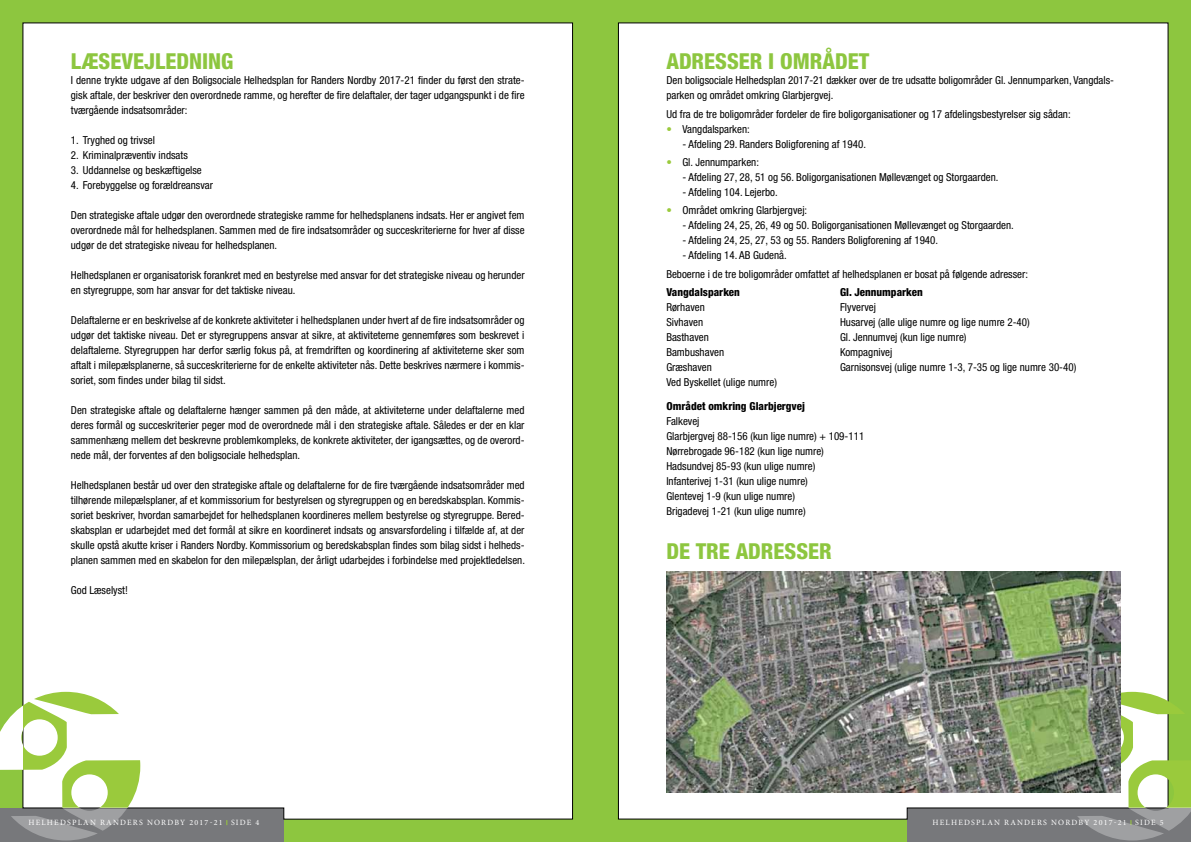
<style>
.page{position:relative;width:1191px;height:842px;background:#8dc63f}
.page>*{position:absolute;margin:0;border:0;box-sizing:border-box;transform-origin:0 0}
.t1{font:800 condensed 22px "Helvetica Neue";color:#8dc63f}
.t2{font:condensed 11px/15px "Helvetica Neue";color:#000;text-align:justify}
.t3{font:800 condensed 11px "Helvetica Neue";color:#000}
.t4{font:8px "Minion Pro";letter-spacing:.15em;color:#fff}
.s1{color:#9aca3c}
</style>
<div class="page">
<div style="left:0;top:808px;width:284px;height:34px;background:#77787b"></div>
<div style="left:907px;top:808px;width:284px;height:34px;background:#77787b"></div>
<div style="left:22px;top:22px;width:551px;height:798px;background:#fff"></div>
<div style="left:618px;top:22px;width:550px;height:798px;background:#fff"></div>
<svg style="left:0;top:692px;width:140px;height:148px"></svg>
<svg style="left:1057px;top:692px;width:134px;height:148px"></svg>
<img style="left:666px;top:571px;width:454px;height:221px">
<p class="t1" style="left:71px;top:47px;width:164px">LÆSEVEJLEDNING</p>
<p class="t2" style="left:71px;top:72px;width:455px">I denne trykte udgave af den Boligsociale Helhedsplan for Randers Nordby 2017-21 finder du først den strate&shy;gisk aftale, der beskriver den overordnede ramme, og herefter de fire delaftaler, der tager udgangspunkt i de fire tværgående indsatsområder:</p>
<p class="t2" style="left:71px;top:132px;width:86px">1. Tryghed og trivsel</p>
<p class="t2" style="left:71px;top:147px;width:118px">2. Kriminalpræventiv indsats</p>
<p class="t2" style="left:71px;top:162px;width:132px">3. Uddannelse og beskæftigelse</p>
<p class="t2" style="left:71px;top:177px;width:144px">4. Forebyggelse og forældreansvar</p>
<p class="t2" style="left:71px;top:207px;width:455px">Den strategiske aftale udgør den overordnede strategiske ramme for helhedsplanens indsats. Her er angivet fem overordnede mål for helhedsplanen. Sammen med de fire indsatsområder og succeskriterierne for hver af disse udgør de det strategiske niveau for helhedsplanen.</p>
<p class="t2" style="left:71px;top:267px;width:455px">Helhedsplanen er organisatorisk forankret med en bestyrelse med ansvar for det strategiske niveau og herunder en styregruppe, som har ansvar for det taktiske niveau.</p>
<p class="t2" style="left:71px;top:312px;width:455px">Delaftalerne er en beskrivelse af de konkrete aktiviteter i helhedsplanen under hvert af de fire indsatsområder og</p>
<p class="t2" style="left:71px;top:327px;width:455px">udgør det taktiske niveau. Det er styregruppens ansvar at sikre, at aktiviteterne gennemføres som beskrevet i delaftalerne. Styregruppen har derfor særlig fokus på, at fremdriften og koordinering af aktiviteterne sker som aftalt i milepælsplanerne, så succeskriterierne for de enkelte aktiviteter nås. Dette beskrives nærmere i kommis&shy;soriet, som findes under bilag til sidst.</p>
<p class="t2" style="left:71px;top:402px;width:455px">Den strategiske aftale og delaftalerne hænger sammen på den måde, at aktiviteterne under delaftalerne med deres formål og succeskriterier peger mod de overordnede mål i den strategiske aftale. Således er der en klar sammenhæng mellem det beskrevne problemkompleks, de konkrete aktiviteter, der igangsættes, og de overord&shy;nede mål, der forventes af den boligsociale helhedsplan.</p>
<p class="t2" style="left:71px;top:477px;width:455px">Helhedsplanen består ud over den strategiske aftale og delaftalerne for de fire tværgående indsatsområder med tilhørende milepælsplaner, af et kommissorium for bestyrelsen og styregruppen og en beredskabsplan. Kommis&shy;soriet beskriver, hvordan samarbejdet for helhedsplanen koordineres mellem bestyrelse og styregruppe. Bered&shy;skabsplan er udarbejdet med det formål at sikre en koordineret indsats og ansvarsfordeling i tilfælde af, at der skulle opstå akutte kriser i Randers Nordby. Kommissorium og beredskabsplan findes som bilag sidst i helheds&shy;planen sammen med en skabelon for den milepælsplan, der årligt udarbejdes i forbindelse med projektledelsen.</p>
<p class="t2" style="left:71px;top:582px;width:58px">God Læselyst!</p>
<p class="t1" style="left:666px;top:47px;width:204px">ADRESSER I OMRÅDET</p>
<p class="t2" style="left:666px;top:72px;width:449px">Den boligsociale Helhedsplan 2017-21 dækker over de tre udsatte boligområder Gl. Jennumparken, Vangdals-</p>
<p class="t2" style="left:666px;top:87px;width:168px">parken og området omkring Glarbjergvej.</p>
<p class="t2" style="left:666px;top:106px;width:406px">Ud fra de tre boligområder fordeler de fire boligorganisationer og 17 afdelingsbestyrelser sig sådan:</p>
<p class="t2" style="left:666px;top:121px;width:85px"><span class="s1">•</span> Vangdalsparken:</p>
<p class="t2" style="left:682px;top:136px;width:185px">- Afdeling 29. Randers Boligforening af 1940.</p>
<p class="t2" style="left:666px;top:154px;width:94px"><span class="s1">•</span> Gl. Jennumparken:</p>
<p class="t2" style="left:682px;top:169px;width:317px">- Afdeling 27, 28, 51 og 56. Boligorganisationen Møllevænget og Storgaarden.</p>
<p class="t2" style="left:682px;top:184px;width:97px">- Afdeling 104. Lejerbo.</p>
<p class="t2" style="left:666px;top:202px;width:142px"><span class="s1">•</span> Området omkring Glarbjergvej:</p>
<p class="t2" style="left:682px;top:217px;width:333px">- Afdeling 24, 25, 26, 49 og 50. Boligorganisationen Møllevænget og Storgaarden.</p>
<p class="t2" style="left:682px;top:232px;width:257px">- Afdeling 24, 25, 27, 53 og 55. Randers Boligforening af 1940.</p>
<p class="t2" style="left:682px;top:247px;width:106px">- Afdeling 14. AB Gudenå.</p>
<p class="t2" style="left:666px;top:266px;width:363px">Beboerne i de tre boligområder omfattet af helhedsplanen er bosat på følgende adresser:</p>
<p class="t3" style="left:666px;top:285px;width:75px">Vangdalsparken</p>
<p class="t2" style="left:666px;top:299px;width:40px">Rørhaven</p>
<p class="t2" style="left:666px;top:314px;width:38px">Sivhaven</p>
<p class="t2" style="left:666px;top:329px;width:44px">Basthaven</p>
<p class="t2" style="left:666px;top:344px;width:59px">Bambushaven</p>
<p class="t2" style="left:666px;top:359px;width:47px">Græshaven</p>
<p class="t2" style="left:666px;top:374px;width:112px">Ved Byskellet (ulige numre)</p>
<p class="t3" style="left:666px;top:399px;width:140px">Området omkring Glarbjergvej</p>
<p class="t2" style="left:666px;top:414px;width:35px">Falkevej</p>
<p class="t2" style="left:666px;top:429px;width:199px">Glarbjergvej 88-156 (kun lige numre) + 109-111</p>
<p class="t2" style="left:666px;top:444px;width:159px">Nørrebrogade 96-182 (kun lige numre)</p>
<p class="t2" style="left:666px;top:459px;width:150px">Hadsundvej 85-93 (kun ulige numre)</p>
<p class="t2" style="left:666px;top:474px;width:143px">Infanterivej 1-31 (kun ulige numre)</p>
<p class="t2" style="left:666px;top:489px;width:130px">Glentevej 1-9 (kun ulige numre)</p>
<p class="t2" style="left:666px;top:504px;width:141px">Brigadevej 1-21 (kun ulige numre)</p>
<p class="t3" style="left:840px;top:285px;width:84px">Gl. Jennumparken</p>
<p class="t2" style="left:840px;top:299px;width:37px">Flyvervej</p>
<p class="t2" style="left:840px;top:314px;width:191px">Husarvej (alle ulige numre og lige numre 2-40)</p>
<p class="t2" style="left:840px;top:329px;width:128px">Gl. Jennumvej (kun lige numre)</p>
<p class="t2" style="left:840px;top:344px;width:54px">Kompagnivej</p>
<p class="t2" style="left:840px;top:359px;width:238px">Garnisonsvej (ulige numre 1-3, 7-35 og lige numre 30-40)</p>
<p class="t1" style="left:666px;top:538px;width:167px">DE TRE ADRESSER</p>
<p class="t4" style="left:28px;top:817px;width:232px">HELHEDSPLAN RANDERS NORDBY 2017-21 SIDE 4</p>
<p class="t4" style="left:932px;top:817px;width:232px">HELHEDSPLAN RANDERS NORDBY 2017-21 SIDE 5</p>
</div>
